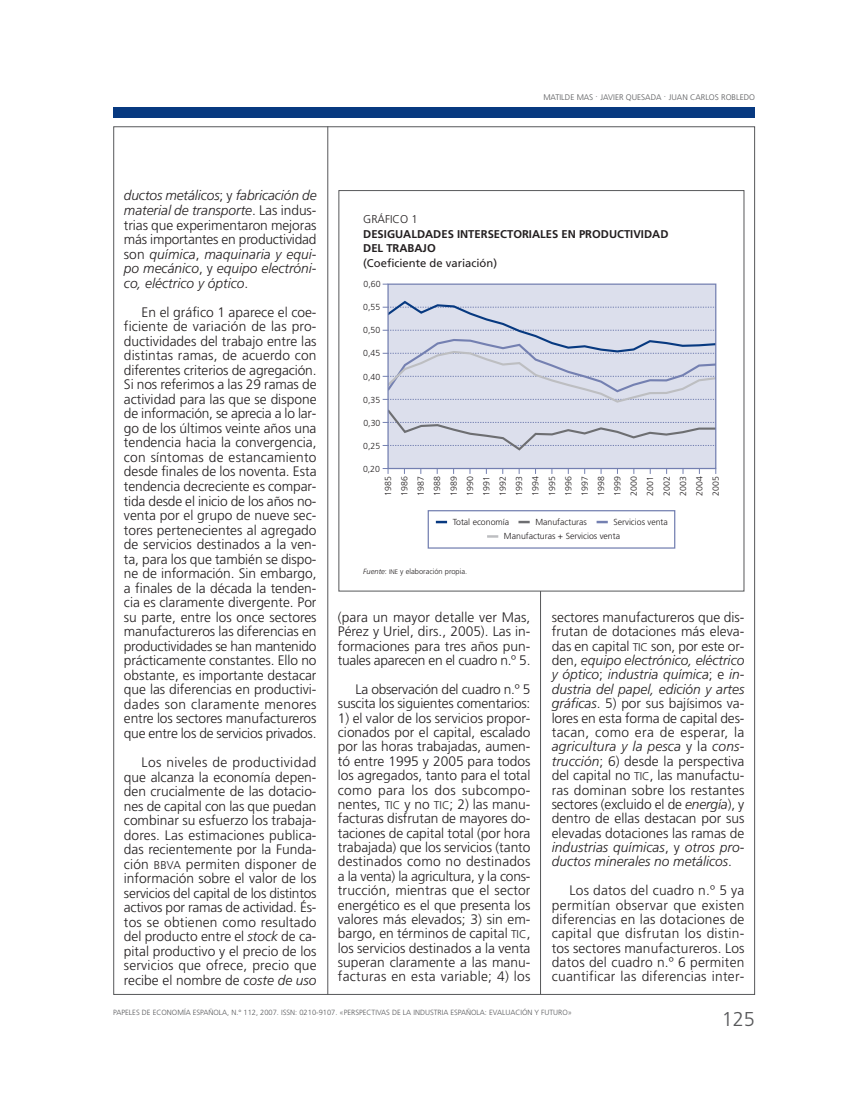
<style>
.page{position:relative;width:851px;height:1099px;background:#fff}
.page>*{position:absolute;margin:0;border:0;box-sizing:border-box;transform-origin:0 0}
.t1{font:300 20px "Frutiger";color:#57585a}
.t2{font:300 13.75px/14.4px "Frutiger";color:#231f20;text-align:justify}
.t3{font:italic 300 13.75px/14.5px "Frutiger";color:#231f20;text-align:justify}
.t4{font:700 11.25px/14.4px "Frutiger";color:#231f20}
.t5{font:11.25px "Frutiger";color:#231f20}
.t6{font:300 11.25px "Frutiger";color:#231f20}
.t7{font:300 8.75px/16.4px "Frutiger";color:#231f20;text-align:justify}
.t8{font:300 8.12px "Frutiger";color:#57585a}
.t9{font:300 7.5px "Frutiger";color:#57585a}
.t10{font:300 7.5px "Frutiger";color:#231f20}
.s1{font-style:normal}
.s2{font-size:11.25px}
.s3{font-style:italic}
.s4{font-size:6.5px}
</style>
<div class="page">
<hr style="left:327px;top:126px;width:1px;height:868px;background:#57585a">
<hr style="left:540px;top:561px;width:1px;height:433px;background:#57585a">
<div style="left:113px;top:107px;width:642px;height:10px;background:#073980"></div>
<div style="left:388px;top:284px;width:327px;height:184px;background:#dcdfec"></div>
<div style="left:387px;top:283px;width:329px;height:186px;border:1px solid #7480b1"></div>
<svg style="left:382px;top:299px;width:333px;height:153px"></svg>
<div style="left:427px;top:510px;width:248px;height:38px;border:1px solid #7480b1"></div>
<svg style="left:436px;top:521px;width:11px;height:2px"></svg>
<svg style="left:518px;top:521px;width:11px;height:2px"></svg>
<svg style="left:596px;top:521px;width:11px;height:2px"></svg>
<svg style="left:487px;top:535px;width:11px;height:2px"></svg>
<p class="t8" style="left:543px;top:94px;width:213px">MATILDE MAS . JAVIER QUESADA . JUAN CARLOS ROBLEDO</p>
<p class="t3" style="left:124px;top:189px;width:194px">ductos metálicos<span class="s1">; y</span> fabricación de material de transporte<span class="s1">. Las indus&shy;trias que experimentaron mejoras más importantes en productividad son</span> química<span class="s1">,</span> maquinaria y equi&shy;po mecánico<span class="s1">, y</span> equipo electróni&shy;co, eléctrico y óptico<span class="s1">.</span></p>
<p class="t2" style="left:124px;top:306px;width:194px;text-indent:18px">En el gráfico 1 aparece el coe&shy;ficiente de variación de las pro&shy;ductividades del trabajo entre las distintas ramas, de acuerdo con diferentes criterios de agregación.<br>Si nos referimos a las 29 ramas de actividad para las que se dispone de información, se aprecia a lo lar&shy;go de los últimos veinte años una tendencia hacia la convergencia, con síntomas de estancamiento desde finales de los noventa. Esta tendencia decreciente es compar&shy;tida desde el inicio de los años no&shy;venta por el grupo de nueve sec&shy;tores pertenecientes al agregado de servicios destinados a la ven&shy;ta, para los que también se dispo&shy;ne de información. Sin embargo, a finales de la década la tenden&shy;cia es claramente divergente. Por su parte, entre los once sectores manufactureros las diferencias en productividades se han mantenido prácticamente constantes. Ello no obstante, es importante destacar que las diferencias en productivi&shy;dades son claramente menores entre los sectores manufactureros que entre los de servicios privados.</p>
<p class="t2" style="left:124px;top:756px;width:194px;text-indent:18px">Los niveles de productividad que alcanza la economía depen&shy;den crucialmente de las dotacio&shy;nes de capital con las que puedan combinar su esfuerzo los trabaja&shy;dores. Las estimaciones publica&shy;das recientemente por la Funda&shy;ción <span class="s2">BBVA</span> permiten disponer de información sobre el valor de los servicios del capital de los distintos activos por ramas de actividad. És&shy;tos se obtienen como resultado del producto entre el <span class="s3">stock</span> de ca&shy;pital productivo y el precio de los servicios que ofrece, precio que recibe el nombre de <span class="s3">coste de uso</span></p>
<p class="t6" style="left:363px;top:215px;width:56px">GRÁFICO 1</p>
<p class="t4" style="left:363px;top:227px;width:307px">DESIGUALDADES INTERSECTORIALES EN PRODUCTIVIDAD<br>DEL TRABAJO</p>
<p class="t5" style="left:363px;top:258px;width:135px">(Coeficiente de variación)</p>
<p class="t7" style="left:363px;top:276px;width:19px">0,60</p>
<p class="t7" style="left:363px;top:299px;width:19px">0,55</p>
<p class="t7" style="left:363px;top:323px;width:19px">0,50</p>
<p class="t7" style="left:363px;top:346px;width:19px">0,45</p>
<p class="t7" style="left:363px;top:392px;width:19px">0,35</p>
<p class="t7" style="left:363px;top:438px;width:19px">0,25</p>
<p class="t7" style="left:363px;top:369px;width:19px">0,40</p>
<p class="t7" style="left:363px;top:415px;width:19px">0,30</p>
<p class="t7" style="left:363px;top:461px;width:19px">0,20</p>
<p class="t7" style="left:462px;top:496px;width:21px;rotate:-90deg">1990<br>1991<br>1992<br>1993<br>1994<br>1995<br>1996<br>1997<br>1998<br>1999<br>2000<br>2001<br>2002<br>2003<br>2004</p>
<p class="t7" style="left:380px;top:496px;width:21px;rotate:-90deg">1985<br>1986<br>1987<br>1988<br>1989</p>
<p class="t7" style="left:708px;top:496px;width:21px;rotate:-90deg">2005</p>
<p class="t7" style="left:452px;top:514px;width:58px">Total economía</p>
<p class="t7" style="left:535px;top:514px;width:53px">Manufacturas</p>
<p class="t7" style="left:504px;top:515px;width:165px;line-height:14.4px;text-indent:109px">Servicios venta<br>Manufacturas + Servicios venta</p>
<p class="t10" style="left:363px;top:568px;width:105px"><span class="s3">Fuente</span>: <span class="s4">INE</span> y elaboración propia.</p>
<p class="t2" style="left:338px;top:611px;width:194px">(para un mayor detalle ver Mas, Pérez y Uriel, dirs., 2005). Las in&shy;formaciones para tres años pun&shy;tuales aparecen en el cuadro n.º 5.</p>
<p class="t2" style="left:338px;top:683px;width:194px;text-align:right">La observación del cuadro n.º 5 suscita los siguientes comentarios:</p>
<p class="t2" style="left:338px;top:711px;width:194px">1) el valor de los servicios propor&shy;cionados por el capital, escalado por las horas trabajadas, aumen&shy;tó entre 1995 y 2005 para todos los agregados, tanto para el total como para los dos subcompo&shy;nentes, <span class="s2">TIC</span> y no <span class="s2">TIC</span>; 2) las manu&shy;facturas disfrutan de mayores do&shy;taciones de capital total (por hora trabajada) que los servicios (tanto destinados como no destinados a la venta) la agricultura, y la cons&shy;trucción, mientras que el sector energético es el que presenta los valores más elevados; 3) sin em&shy;bargo, en términos de capital <span class="s2">TIC</span>, los servicios destinados a la venta superan claramente a las manu&shy;facturas en esta variable; 4) los</p>
<p class="t2" style="left:551px;top:611px;width:194px">sectores manufactureros que dis&shy;frutan de dotaciones más eleva&shy;das en capital <span class="s2">TIC</span> son, por este or&shy;den, <span class="s3">equipo electrónico, eléctrico y óptico</span>; <span class="s3">industria química</span>; e <span class="s3">in&shy;dustria del papel, edición y artes gráficas</span>. 5) por sus bajísimos va&shy;lores en esta forma de capital des&shy;tacan, como era de esperar, la <span class="s3">agricultura y la pesca</span> y la <span class="s3">cons&shy;trucción</span>; 6) desde la perspectiva del capital no <span class="s2">TIC</span>, las manufactu&shy;ras dominan sobre los restantes sectores (excluido el de <span class="s3">energía</span>), y dentro de ellas destacan por sus elevadas dotaciones las ramas de <span class="s3">industrias químicas</span>, y <span class="s3">otros pro&shy;ductos minerales no metálicos</span>.</p>
<p class="t2" style="left:551px;top:884px;width:194px;text-indent:18px">Los datos del cuadro n.º 5 ya permitían observar que existen diferencias en las dotaciones de capital que disfrutan los distin&shy;tos sectores manufactureros. Los datos del cuadro n.º 6 permiten cuantificar las diferencias inter-</p>
<p class="t9" style="left:113px;top:1009px;width:460px">PAPELES DE ECONOMÍA ESPAÑOLA, N.° 112, 2007. ISSN: 0210-9107. «PERSPECTIVAS DE LA INDUSTRIA ESPAÑOLA: EVALUACIÓN Y FUTURO»</p>
<h1 class="t1" style="left:721px;top:1010px;width:35px">125</h1>
</div>
